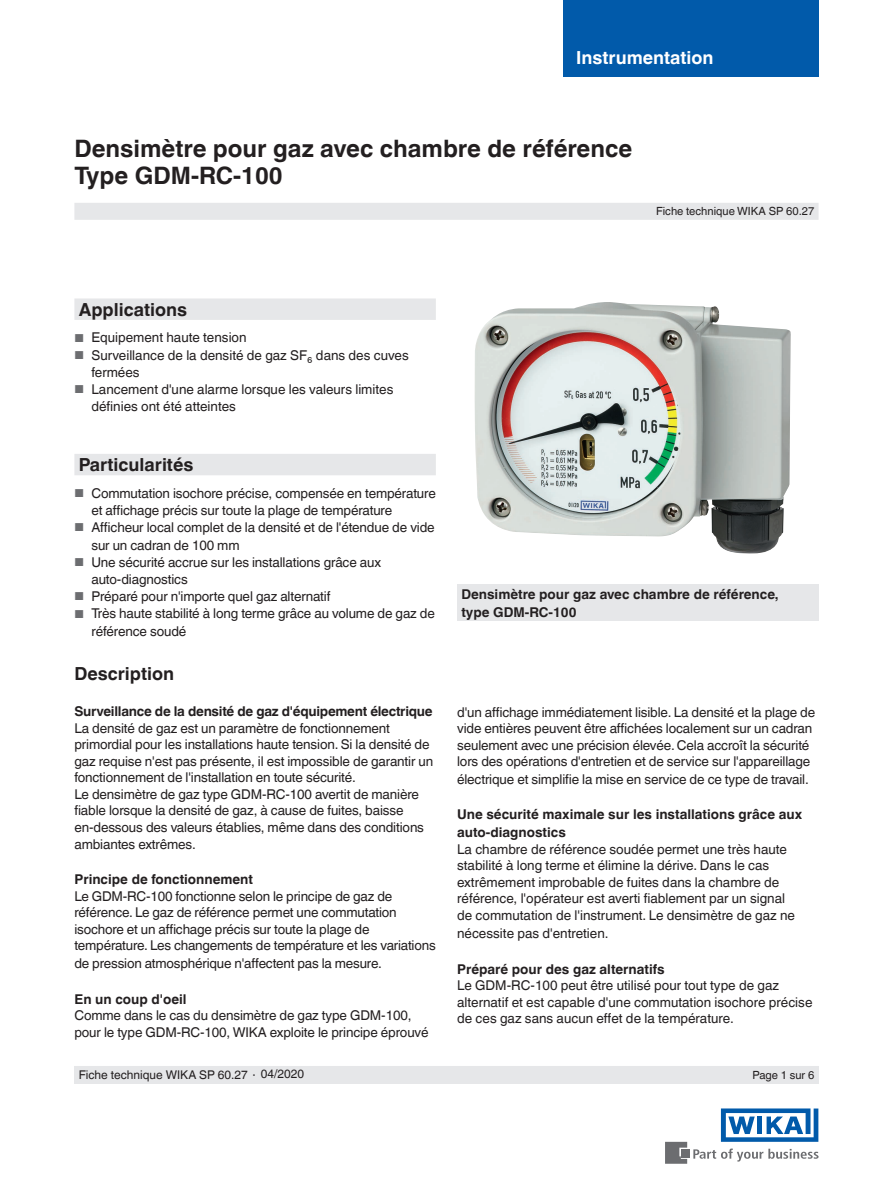
<style>
.page{position:relative;width:893px;height:1188px;background:#fff}
.page>*{position:absolute;margin:0;border:0;box-sizing:border-box;transform-origin:0 0}
.t1{font:700 24px/27px "Helvetica World";color:#231f20}
.t2{font:700 18px "Helvetica World";color:#231f20}
.t3{font:700 18px "Helvetica World";color:#fff}
.t4{font:13.5px/16.8px "Helvetica World";letter-spacing:-.01em;color:#231f20}
.t5{font:700 13.5px/18px "Helvetica World";color:#231f20}
.t6{font:700 13.5px "Helvetica World";letter-spacing:-.02em;color:#231f20}
.t7{font:12px "Helvetica World";color:#231f20}
.t8{font:11.25px "Helvetica World";color:#231f20}
.s1{font-size:11.55px;color:#6c6d70}
.s2{font-size:11.25px}
</style>
<div class="page">
<svg style="left:693px;top:1149px;width:126px;height:13px"></svg>
<div style="left:682px;top:1150px;width:8px;height:8px;background:#6c6d70"></div>
<svg style="left:665px;top:1142px;width:22px;height:22px"></svg>
<svg style="left:721px;top:1108px;width:97px;height:34px"></svg>
<div style="left:563px;top:0;width:256px;height:76px;background:#015aaa"></div>
<div style="left:74px;top:203px;width:745px;height:17px;background:#e6e7e9"></div>
<div style="left:74px;top:1066px;width:745px;height:18px;background:#e6e7e9"></div>
<div style="left:457px;top:585px;width:362px;height:36px;background:#e6e7e9"></div>
<img style="left:474px;top:302px;width:317px;height:252px">
<svg style="left:74px;top:298px;width:362px;height:177px"></svg>
<h2 class="t3" style="left:576px;top:47px;width:139px">Instrumentation</h2>
<h1 class="t1" style="left:74px;top:135px;width:559px">Densimètre pour gaz avec chambre de référence<br>Type GDM-RC-100</h1>
<p class="t8" style="left:656px;top:205px;width:160px">Fiche technique WIKA SP 60.27</p>
<h2 class="t2" style="left:79px;top:299px;width:110px">Applications</h2>
<p class="t4" style="left:74px;top:329px;width:174px"><span class="s1">■</span> Equipement haute tension</p>
<p class="t4" style="left:91px;top:346px;width:319px;line-height:17.2px;text-indent:-17px"><span class="s1">■</span> Surveillance de la densité de gaz SF₆ dans des cuves fermées</p>
<p class="t4" style="left:91px;top:381px;width:304px;line-height:17.2px;text-indent:-17px"><span class="s1">■</span> Lancement d'une alarme lorsque les valeurs limites définies ont été atteintes</p>
<h2 class="t2" style="left:79px;top:454px;width:116px">Particularités</h2>
<p class="t4" style="left:91px;top:484px;width:346px;line-height:17.2px;text-indent:-17px"><span class="s1">■</span> Commutation isochore précise, compensée en température et affichage précis sur toute la plage de température</p>
<p class="t4" style="left:91px;top:519px;width:345px;line-height:17.2px;text-indent:-17px"><span class="s1">■</span> Afficheur local complet de la densité et de l'étendue de vide sur un cadran de 100 mm</p>
<p class="t4" style="left:91px;top:553px;width:291px;line-height:17.2px;text-indent:-17px"><span class="s1">■</span> Une sécurité accrue sur les installations grâce aux auto-diagnostics</p>
<p class="t4" style="left:74px;top:588px;width:258px"><span class="s1">■</span> Préparé pour n'importe quel gaz alternatif</p>
<p class="t4" style="left:91px;top:605px;width:345px;line-height:17.2px;text-indent:-17px"><span class="s1">■</span> Très haute stabilité à long terme grâce au volume de gaz de référence soudé</p>
<h2 class="t2" style="left:74px;top:664px;width:101px">Description</h2>
<p class="t6" style="left:74px;top:704px;width:360px">Surveillance de la densité de gaz d'équipement électrique</p>
<p class="t4" style="left:74px;top:720px;width:360px">La densité de gaz est un paramètre de fonctionnement primordial pour les installations haute tension. Si la densité de gaz requise n'est pas présente, il est impossible de garantir un fonctionnement de l'installation en toute sécurité.<br>Le densimètre de gaz type GDM-RC-100 avertit de manière fiable lorsque la densité de gaz, à cause de fuites, baisse en-dessous des valeurs établies, même dans des conditions ambiantes extrêmes.</p>
<p class="t5" style="left:74px;top:871px;width:180px">Principe de fonctionnement</p>
<p class="t4" style="left:74px;top:888px;width:363px">Le GDM-RC-100 fonctionne selon le principe de gaz de référence. Le gaz de référence permet une commutation isochore et un affichage précis sur toute la plage de température. Les changements de température et les variations de pression atmosphérique n'affectent pas la mesure.</p>
<p class="t5" style="left:74px;top:990px;width:114px">En un coup d'oeil</p>
<p class="t4" style="left:74px;top:1007px;width:356px">Comme dans le cas du densimètre de gaz type GDM-100, pour le type GDM-RC-100, WIKA exploite le principe éprouvé</p>
<p class="t5" style="left:461px;top:585px;width:319px">Densimètre pour gaz avec chambre de référence, type GDM-RC-100</p>
<p class="t4" style="left:457px;top:703px;width:360px">d'un affichage immédiatement lisible. La densité et la plage de vide entières peuvent être affichées localement sur un cadran seulement avec une précision élevée. Cela accroît la sécurité lors des opérations d'entretien et de service sur l'appareillage électrique et simplifie la mise en service de ce type de travail.</p>
<p class="t5" style="left:457px;top:806px;width:347px">Une sécurité maximale sur les installations grâce aux auto-diagnostics</p>
<p class="t4" style="left:457px;top:841px;width:339px">La chambre de référence soudée permet une très haute stabilité à long terme et élimine la dérive. Dans le cas extrêmement improbable de fuites dans la chambre de référence, l'opérateur est averti fiablement par un signal de commutation de l'instrument. Le densimètre de gaz ne</p>
<p class="t4" style="left:457px;top:925px;width:153px">nécessite pas d'entretien.</p>
<p class="t5" style="left:457px;top:960px;width:209px">Préparé pour des gaz alternatifs</p>
<p class="t4" style="left:457px;top:977px;width:357px">Le GDM-RC-100 peut être utilisé pour tout type de gaz alternatif et est capable d'une commutation isochore précise de ces gaz sans aucun effet de la température.</p>
<p class="t7" style="left:79px;top:1068px;width:227px">Fiche technique WIKA SP 60.27 <span class="s2">∙</span> 04/2020</p>
<p class="t8" style="left:753px;top:1068px;width:63px">Page 1 sur 6</p>
</div>
